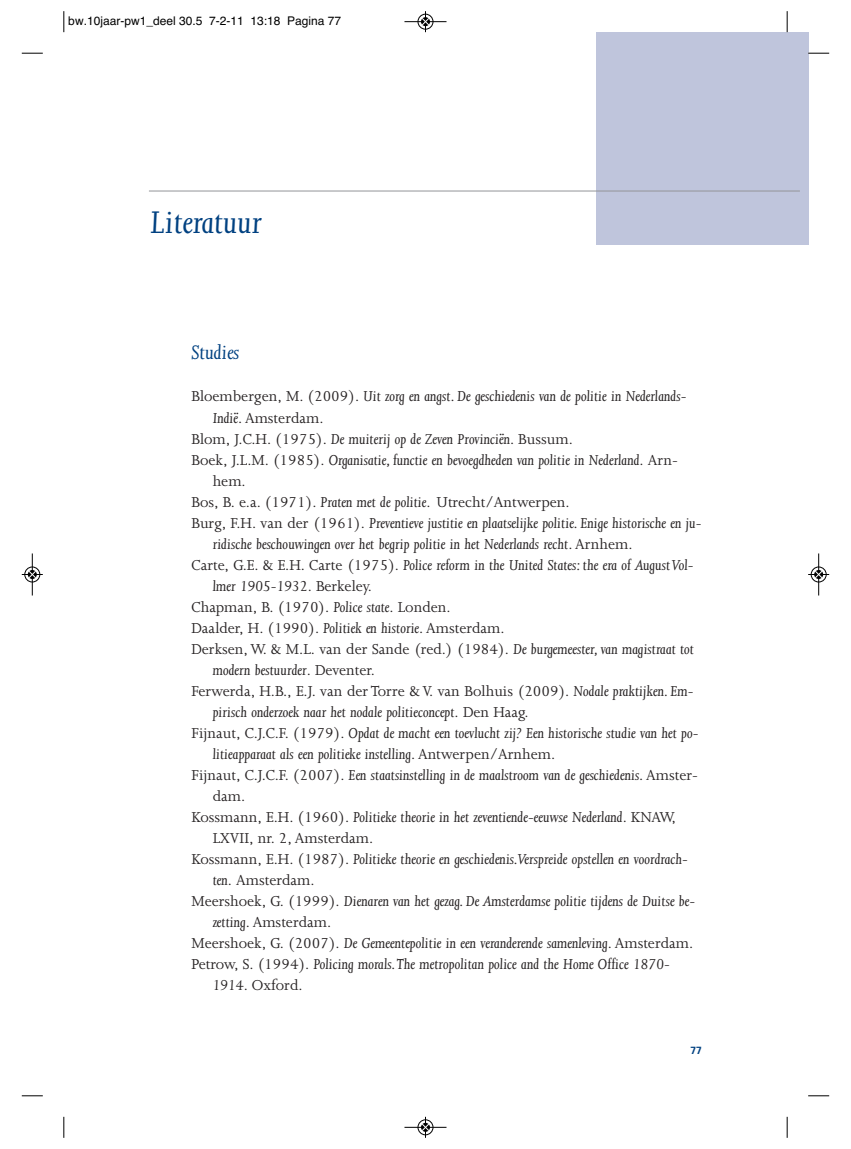
<style>
.page{position:relative;width:851px;height:1149px;background:#fff}
.page>*{position:absolute;margin:0;border:0;box-sizing:border-box;transform-origin:0 0}
.t1{font:italic 36px "Joanna";color:#014181}
.t2{font:italic 22.5px "Joanna";color:#014181}
.t3{font:italic 16.5px "Joanna";color:#231f20}
.t4{font:16.5px "Joanna";color:#231f20}
.t5{font:12px "Helvetica";color:#000}
.t6{font:700 10.5px "Univers";color:#014181}
.s1{font-style:normal}
.s2{font-style:italic}
</style>
<div class="page">
<div style="left:595px;top:32px;width:213px;height:212px;background:#bfc5dc"></div>
<hr style="left:149px;top:191px;width:650px;height:1px;background:#939598">
<svg style="left:63px;top:11px;width:2px;height:21px"></svg>
<svg style="left:22px;top:53px;width:21px;height:1px"></svg>
<svg style="left:786px;top:11px;width:1px;height:21px"></svg>
<svg style="left:808px;top:53px;width:21px;height:1px"></svg>
<svg style="left:63px;top:1116px;width:2px;height:21px"></svg>
<svg style="left:22px;top:1095px;width:21px;height:1px"></svg>
<svg style="left:786px;top:1116px;width:1px;height:21px"></svg>
<svg style="left:808px;top:1095px;width:21px;height:1px"></svg>
<div style="left:417px;top:14px;width:16px;height:16px;border:1px solid #fff;border-radius:50%"></div>
<hr style="left:404px;top:21px;width:42px;height:1px;background:#000">
<div style="left:418px;top:14px;width:15px;height:15px;border:1px solid #000;border-radius:50%"></div>
<svg style="left:421px;top:11px;width:8px;height:21px"></svg>
<div style="left:417px;top:1118px;width:16px;height:16px;border:1px solid #fff;border-radius:50%"></div>
<hr style="left:404px;top:1126px;width:42px;height:1px;background:#000">
<div style="left:418px;top:1119px;width:15px;height:15px;border:1px solid #000;border-radius:50%"></div>
<svg style="left:421px;top:1116px;width:8px;height:21px"></svg>
<div style="left:24px;top:566px;width:16px;height:16px;border:1px solid #fff;border-radius:50%"></div>
<hr style="left:32px;top:553px;width:1px;height:42px;background:#000">
<div style="left:25px;top:566px;width:15px;height:16px;border:1px solid #000;border-radius:50%"></div>
<svg style="left:22px;top:570px;width:21px;height:8px"></svg>
<hr style="left:818px;top:553px;width:1px;height:42px;background:#000">
<div style="left:810px;top:566px;width:16px;height:16px;border:1px solid #000;border-radius:50%"></div>
<svg style="left:808px;top:570px;width:21px;height:8px"></svg>
<p class="t5" style="left:68px;top:16px;width:274px">bw.10jaar-pw1_deel 30.5 7-2-11 13:18 Pagina 77</p>
<h1 class="t1" style="left:150px;top:209px;width:113px">Literatuur</h1>
<h2 class="t2" style="left:191px;top:344px;width:50px">Studies</h2>
<p class="t3" style="left:191px;top:390px;width:496px"><span class="s1">Bloembergen, M. (2009).</span> Uit zorg en angst. De geschiedenis van de politie in Nederlands-</p>
<p class="t4" style="left:213px;top:411px;width:112px"><span class="s2">Indië</span>. Amsterdam.</p>
<p class="t3" style="left:191px;top:432px;width:383px"><span class="s1">Blom, J.C.H. (1975).</span> De muiterij op de Zeven Provinciën<span class="s1">. Bussum.</span></p>
<p class="t3" style="left:191px;top:453px;width:488px"><span class="s1">Boek, J.L.M. (1985).</span> Organisatie, functie en bevoegdheden van politie in Nederland<span class="s1">. Arn-</span></p>
<p class="t4" style="left:213px;top:474px;width:34px">hem.</p>
<p class="t4" style="left:191px;top:495px;width:379px">Bos, B. e.a. (1971). <span class="s2">Praten met de politie</span>. Utrecht/Antwerpen.</p>
<p class="t3" style="left:191px;top:516px;width:511px"><span class="s1">Burg, F.H. van der (1961).</span> Preventieve justitie en plaatselijke politie. Enige historische en ju-</p>
<p class="t3" style="left:213px;top:537px;width:421px">ridische beschouwingen over het begrip politie in het Nederlands recht<span class="s1">. Arnhem.</span></p>
<p class="t3" style="left:191px;top:558px;width:503px"><span class="s1">Carte, G.E. &amp; E.H. Carte (1975).</span> Police reform in the United States: the era of August Vol-</p>
<p class="t3" style="left:213px;top:579px;width:161px">lmer 1905-1932<span class="s1">. Berkeley.</span></p>
<p class="t4" style="left:191px;top:600px;width:260px">Chapman, B. (1970). <span class="s2">Police state</span>. Londen.</p>
<p class="t4" style="left:191px;top:621px;width:314px">Daalder, H. (1990). <span class="s2">Politiek en historie</span>. Amsterdam.</p>
<p class="t4" style="left:191px;top:642px;width:504px">Derksen, W. &amp; M.L. van der Sande (red.) (1984). <span class="s2">De burgemeester, van magistraat tot</span></p>
<p class="t3" style="left:213px;top:663px;width:164px">modern bestuurder<span class="s1">. Deventer.</span></p>
<p class="t4" style="left:191px;top:684px;width:504px">Ferwerda, H.B., E.J. van der Torre &amp; V. van Bolhuis (2009). <span class="s2">Nodale praktijken. Em-</span></p>
<p class="t3" style="left:213px;top:705px;width:317px">pirisch onderzoek naar het nodale politieconcept<span class="s1">. Den Haag.</span></p>
<p class="t3" style="left:191px;top:726px;width:508px"><span class="s1">Fijnaut, C.J.C.F. (1979).</span> Opdat de macht een toevlucht zij? Een historische studie van het po-</p>
<p class="t3" style="left:213px;top:747px;width:344px">litieapparaat als een politieke instelling<span class="s1">. Antwerpen/Arnhem.</span></p>
<p class="t3" style="left:191px;top:768px;width:508px"><span class="s1">Fijnaut, C.J.C.F. (2007).</span> Een staatsinstelling in de maalstroom van de geschiedenis<span class="s1">. Amster-</span></p>
<p class="t4" style="left:213px;top:789px;width:34px">dam.</p>
<p class="t3" style="left:191px;top:810px;width:486px"><span class="s1">Kossmann, E.H. (1960).</span> Politieke theorie in het zeventiende-eeuwse Nederland<span class="s1">. KNAW,</span></p>
<p class="t4" style="left:213px;top:831px;width:162px">LXVII, nr. 2, Amsterdam.</p>
<p class="t3" style="left:191px;top:852px;width:498px"><span class="s1">Kossmann, E.H. (1987).</span> Politieke theorie en geschiedenis.Verspreide opstellen en voordrach-</p>
<p class="t4" style="left:213px;top:873px;width:103px"><span class="s2">ten</span>. Amsterdam.</p>
<p class="t3" style="left:191px;top:894px;width:505px"><span class="s1">Meershoek, G. (1999).</span> Dienaren van het gezag. De Amsterdamse politie tijdens de Duitse be-</p>
<p class="t4" style="left:213px;top:915px;width:120px"><span class="s2">zetting</span>. Amsterdam.</p>
<p class="t3" style="left:191px;top:936px;width:503px"><span class="s1">Meershoek, G. (2007).</span> De Gemeentepolitie in een veranderende samenleving<span class="s1">. Amsterdam.</span></p>
<p class="t3" style="left:191px;top:957px;width:480px"><span class="s1">Petrow, S. (1994).</span> Policing morals.The metropolitan police and the Home Office 1870-</p>
<p class="t4" style="left:213px;top:978px;width:91px"><span class="s2">1914</span>. Oxford.</p>
<p class="t6" style="left:690px;top:1045px;width:13px">77</p>
</div>
